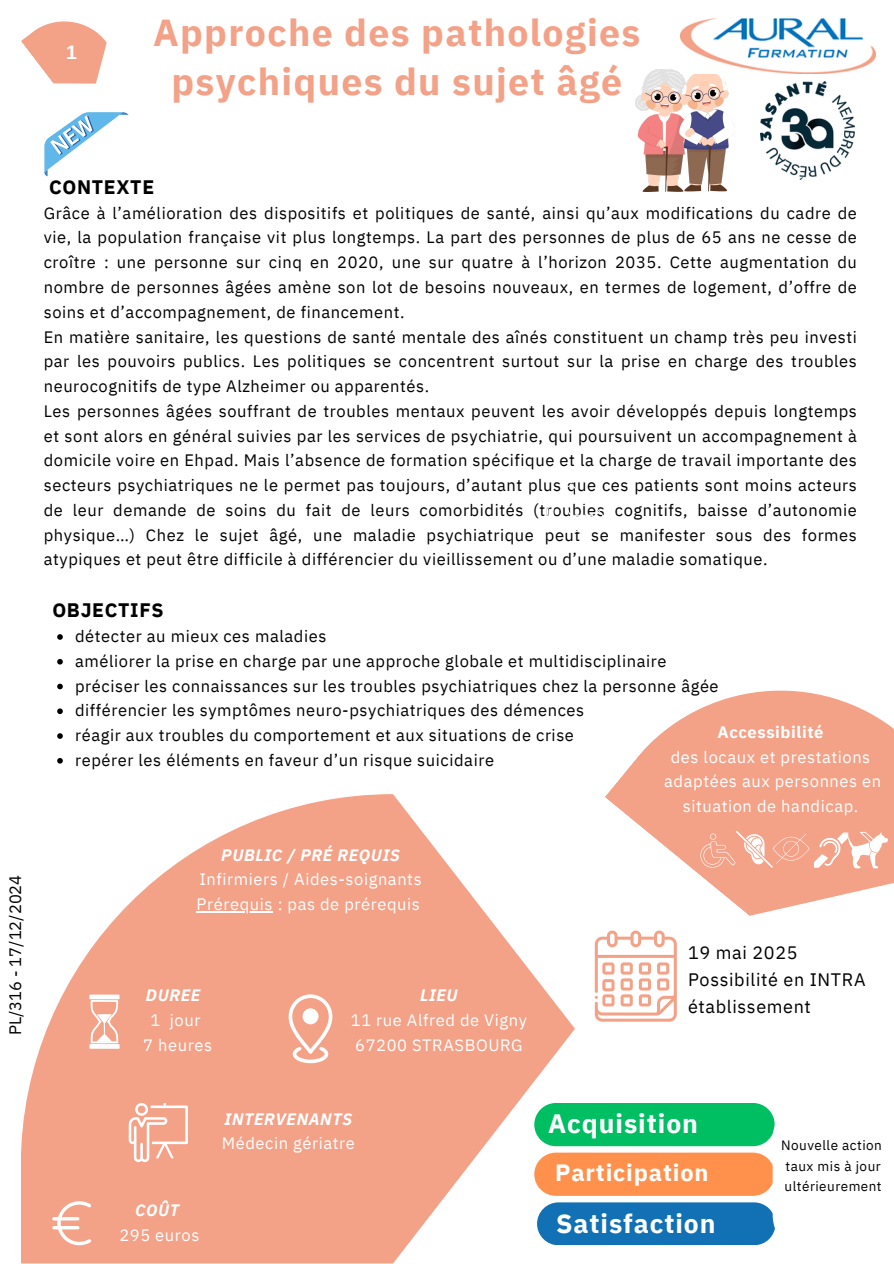
<style>
.page{position:relative;width:894px;height:1264px;background:#fff}
.page>*{position:absolute;margin:0;border:0;box-sizing:border-box;transform-origin:0 0}
.t1{font:700 37.5px/48.3px "IBM Plex Sans";letter-spacing:.035em;color:#f3a187;text-align:center}
.t2{font:700 26.4px "IBM Plex Sans";letter-spacing:.035em;color:#fff}
.t3{font:700 23.4px "IBM Plex Sans";letter-spacing:.035em;color:#fff}
.t4{font:22.95px "IBM Plex Sans";color:#000}
.t5{font:700 19.5px "IBM Plex Sans";letter-spacing:.035em;color:#000}
.t6{font:700 19.5px "Arimo";color:#fff}
.t7{font:18px/27px "IBM Plex Sans";letter-spacing:.035em;color:#000}
.t8{font:16.5px/24.8px "IBM Plex Sans";letter-spacing:.035em;color:#000;text-align:justify}
.t9{font:16.5px/24.8px "IBM Plex Sans";letter-spacing:.035em;color:#fff;text-align:center}
.t10{font:italic 700 16.5px "IBM Plex Sans";letter-spacing:.035em;color:#fff}
.t11{font:16.5px "IBM Plex Sans";color:#000}
.t12{font:700 16.5px "IBM Plex Sans";letter-spacing:.035em;color:#fff}
.t13{font:13.5px/20.2px "IBM Plex Sans";letter-spacing:.035em;color:#000}
</style>
<div class="page">
<div style="left:534px;top:1102px;width:240px;height:44px;background:#00bf63;border-radius:22px"></div>
<div style="left:534px;top:1152px;width:240px;height:43px;background:#ff914d;border-radius:22px"></div>
<div style="left:537px;top:1202px;width:238px;height:43px;background:#1271b4;border-radius:21px"></div>
<svg style="left:21px;top:794px;width:553px;height:469px;fill:#f3a187"></svg>
<svg style="left:89px;top:994px;width:31px;height:54px"></svg>
<svg style="left:288px;top:994px;width:44px;height:69px"></svg>
<div style="left:302px;top:1008px;width:16px;height:16px;background:#fff;border-radius:50%"></div>
<svg style="left:129px;top:1102px;width:59px;height:60px"></svg>
<svg style="left:594px;top:936px;width:82px;height:85px"></svg>
<svg style="left:52px;top:1201px;width:39px;height:43px"></svg>
<img style="left:635px;top:69px;width:99px;height:123px">
<svg style="left:44px;top:112px;width:84px;height:64px"></svg>
<svg style="left:604px;top:690px;width:289px;height:283px;fill:#f3a187"></svg>
<svg style="left:700px;top:830px;width:187px;height:38px;background:#f5b49f"></svg>
<svg style="left:21px;top:21px;width:86px;height:63px"></svg>
<img style="left:680px;top:18px;width:195px;height:55px">
<div style="left:772px;top:1097px;width:121px;height:159px;background:#fff;border-radius:42px"></div>
<hr style="left:196px;top:911px;width:77px;height:1px;background:#fff">
<img style="left:760px;top:82px;width:94px;height:98px">
<svg style="left:57px;top:634px;width:6px;height:5px"></svg>
<svg style="left:57px;top:659px;width:6px;height:5px"></svg>
<svg style="left:57px;top:683px;width:6px;height:6px"></svg>
<svg style="left:57px;top:708px;width:6px;height:6px"></svg>
<svg style="left:57px;top:733px;width:6px;height:5px"></svg>
<svg style="left:57px;top:758px;width:6px;height:5px"></svg>
<p class="t6" style="left:66px;top:41px;width:12px">1</p>
<p class="t1" style="left:153px;top:8px;width:488px">Approche des pathologies psychiques du sujet âgé</p>
<p class="t11" style="left:4px;top:1035px;width:162px;rotate:-90deg">PL/316 - 17/12/2024</p>
<p class="t5" style="left:49px;top:174px;width:107px">CONTEXTE</p>
<p class="t8" style="left:44px;top:200px;width:814px">Grâce à l’amélioration des dispositifs et politiques de santé, ainsi qu’aux modifications du cadre de vie, la population française vit plus longtemps. La part des personnes de plus de 65 ans ne cesse de croître : une personne sur cinq en 2020, une sur quatre à l’horizon 2035. Cette augmentation du nombre de personnes âgées amène son lot de besoins nouveaux, en termes de logement, d’offre de soins et d’accompagnement, de financement.</p>
<p class="t8" style="left:44px;top:324px;width:814px">En matière sanitaire, les questions de santé mentale des aînés constituent un champ très peu investi par les pouvoirs publics. Les politiques se concentrent surtout sur la prise en charge des troubles neurocognitifs de type Alzheimer ou apparentés.</p>
<p class="t8" style="left:44px;top:398px;width:814px">Les personnes âgées souffrant de troubles mentaux peuvent les avoir développés depuis longtemps et sont alors en général suivies par les services de psychiatrie, qui poursuivent un accompagnement à domicile voire en Ehpad. Mais l’absence de formation spécifique et la charge de travail importante des secteurs psychiatriques ne le permet pas toujours, d’autant plus que ces patients sont moins acteurs de leur demande de soins du fait de leurs comorbidités (troubles cognitifs, baisse d’autonomie physique…) Chez le sujet âgé, une maladie psychiatrique peut se manifester sous des formes atypiques et peut être difficile à différencier du vieillissement ou d’une maladie somatique.</p>
<p class="t5" style="left:52px;top:597px;width:113px">OBJECTIFS</p>
<p class="t8" style="left:75px;top:623px;width:253px">détecter au mieux ces maladies</p>
<p class="t8" style="left:75px;top:648px;width:592px">améliorer la prise en charge par une approche globale et multidisciplinaire</p>
<p class="t8" style="left:75px;top:673px;width:645px">préciser les connaissances sur les troubles psychiatriques chez la personne âgée</p>
<p class="t8" style="left:75px;top:697px;width:510px">différencier les symptômes neuro-psychiatriques des démences</p>
<p class="t8" style="left:75px;top:722px;width:500px">réagir aux troubles du comportement et aux situations de crise</p>
<p class="t8" style="left:75px;top:747px;width:420px">repérer les éléments en faveur d’un risque suicidaire</p>
<p class="t12" style="left:717px;top:720px;width:107px">Accessibilité</p>
<p class="t9" style="left:670px;top:744px;width:201px">des locaux et prestations</p>
<p class="t9" style="left:664px;top:768px;width:218px">adaptées aux personnes en situation de handicap.</p>
<p class="t10" style="left:221px;top:843px;width:180px">PUBLIC / PRÉ REQUIS</p>
<p class="t9" style="left:199px;top:866px;width:224px">Infirmiers / Aides-soignants</p>
<p class="t9" style="left:196px;top:891px;width:225px">Prérequis : pas de prérequis</p>
<p class="t10" style="left:146px;top:984px;width:56px">DUREE</p>
<p class="t9" style="left:150px;top:1007px;width:51px">1 jour</p>
<p class="t9" style="left:143px;top:1032px;width:70px">7 heures</p>
<p class="t10" style="left:420px;top:984px;width:39px">LIEU</p>
<p class="t9" style="left:351px;top:1007px;width:178px">11 rue Alfred de Vigny</p>
<p class="t9" style="left:355px;top:1032px;width:169px">67200 STRASBOURG</p>
<p class="t7" style="left:688px;top:938px;width:179px">19 mai 2025<br>Possibilité en INTRA établissement</p>
<h4 class="t10" style="left:135px;top:1198px;width:46px">COÛT</h4>
<p class="t9" style="left:119px;top:1222px;width:81px">295 euros</p>
<p class="t10" style="left:224px;top:1107px;width:129px">INTERVENANTS</p>
<p class="t9" style="left:222px;top:1130px;width:135px">Médecin gériatre</p>
<p class="t2" style="left:548px;top:1105px;width:151px">Acquisition</p>
<p class="t3" style="left:555px;top:1157px;width:155px">Participation</p>
<h1 class="t2" style="left:556px;top:1205px;width:161px">Satisfaction</h1>
<p class="t13" style="left:781px;top:1135px;width:102px">Nouvelle action</p>
<p class="t13" style="left:784px;top:1155px;width:99px">taux mis à jour ultérieurement</p>
<h3 class="t4" style="left:786px;top:1158px;width:42px">0%</h3>
</div>
